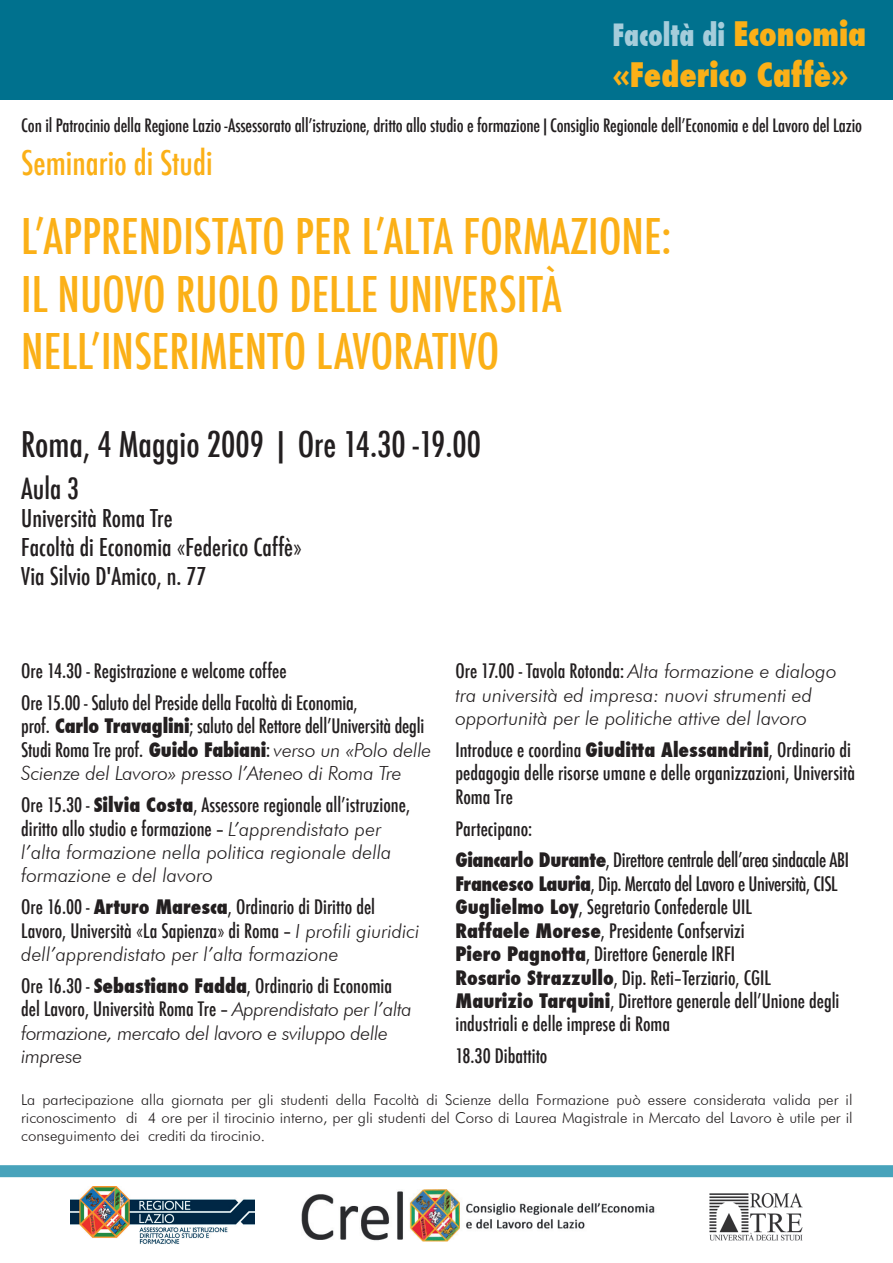
<style>
.page{position:relative;width:893px;height:1263px;background:#fff}
.page>*{position:absolute;margin:0;border:0;box-sizing:border-box;transform-origin:0 0}
.t1{font:500 condensed 48px/57.6px "Futura";color:#fbb017}
.t2{font:500 condensed 34.5px "Futura";color:#231f20}
.t3{font:500 condensed 33px "Futura";color:#fbb017}
.t4{font:800 condensed 33px "Futura";color:#fbb017}
.t5{font:800 condensed 30px "Futura";color:#a5cddb;scale:.89 1}
.t6{font:500 condensed 28.5px "Futura";color:#231f20}
.t7{font:500 condensed 24px/28.8px "Futura";color:#231f20}
.t8{font:500 condensed 19.5px/23.4px "Futura";color:#231f20}
.t9{font:italic 300 19.5px/23.4px "Futura BT";color:#231f20}
.t10{font:500 condensed 19.5px/32px "Futura";letter-spacing:-.02em;color:#231f20}
.t11{font:italic 300 19.5px/23.4px "Futura BT";letter-spacing:-.02em;color:#231f20}
.t12{font:500 condensed 18px "Futura";letter-spacing:-.01em;color:#231f20}
.t13{font:300 15px/18px "Futura BT";color:#231f20;text-align:justify}
.s1{font-size:33px;color:#fbb017}
.s2{font-weight:800}
.s3{font-family:"Futura BT";font-weight:300;font-style:italic;font-stretch:normal}
</style>
<div class="page">
<div style="left:0;top:1165px;width:893px;height:12px;background:#48a3bb"></div>
<div style="left:0;top:0;width:893px;height:99px;background:#00718e"></div>
<img style="left:710px;top:1192px;width:92px;height:49px">
<img style="left:70px;top:1186px;width:185px;height:58px">
<img style="left:301px;top:1189px;width:354px;height:52px">
<h3 class="t5" style="left:612px;top:14px;width:287px">Facoltà di <span class="s1">Economia</span></h3>
<h3 class="t4" style="left:612px;top:52px;width:238px">«Federico Caffè»</h3>
<p class="t12" style="left:21px;top:114px;width:842px">Con il Patrocinio della Regione Lazio -Assessorato all’istruzione, dritto allo studio e formazione|Consiglio Regionale dell’Economia e del Lavoro del Lazio</p>
<h3 class="t3" style="left:21px;top:141px;width:193px">Seminario di Studi</h3>
<h1 class="t1" style="left:21px;top:208px;width:652px">L’apprendistato per l’alta formazione: il nuovo ruolo delle Università nell’inserimento lavorativo</h1>
<h2 class="t2" style="left:21px;top:422px;width:461px">Roma, 4 Maggio 2009 | Ore 14.30 -19.00</h2>
<h3 class="t6" style="left:21px;top:470px;width:59px">Aula 3</h3>
<p class="t7" style="left:21px;top:504px;width:282px">Università Roma Tre<br>Facoltà di Economia «Federico Caffè»<br>Via Silvio D'Amico, n. 77</p>
<p class="t8" style="left:21px;top:655px;width:338px;line-height:32px">Ore 14.30 - Registrazione e welcome coffee<br>Ore 15.00 - Saluto del Preside della Facoltà di Economia,</p>
<p class="t8" style="left:21px;top:715px;width:412px">prof. <span class="s2">Carlo Travaglini</span>; saluto del Rettore dell’Università degli<br>Studi Roma Tre prof. <span class="s2">Guido Fabiani</span>: <span class="s3">verso un «Polo delle</span></p>
<p class="t9" style="left:21px;top:761px;width:382px">Scienze del Lavoro» presso l’Ateneo di Roma Tre</p>
<p class="t8" style="left:21px;top:793px;width:390px">Ore 15.30 - <span class="s2">Silvia Costa</span>, Assessore regionale all’istruzione, diritto allo studio e formazione – <span class="s3">L’apprendistato per</span></p>
<p class="t9" style="left:21px;top:840px;width:372px">l’alta formazione nella politica regionale della formazione e del lavoro</p>
<p class="t8" style="left:21px;top:895px;width:400px">Ore 16.00 - <span class="s2">Arturo Maresca</span>, Ordinario di Diritto del<br>Lavoro, Università «La Sapienza» di Roma – <span class="s3">I profili giuridici</span></p>
<p class="t9" style="left:21px;top:942px;width:319px">dell’apprendistato per l’alta formazione</p>
<p class="t8" style="left:21px;top:974px;width:392px">Ore 16.30 - <span class="s2">Sebastiano Fadda</span>, Ordinario di Economia del Lavoro, Università Roma Tre – <span class="s3">Apprendistato per l’alta</span></p>
<p class="t11" style="left:21px;top:1021px;width:368px">formazione, mercato del lavoro e sviluppo delle imprese</p>
<p class="t8" style="left:455px;top:659px;width:383px">Ore 17.00 - Tavola Rotonda: <span class="s3">Alta formazione e dialogo</span></p>
<p class="t9" style="left:455px;top:683px;width:358px">tra università ed impresa: nuovi strumenti ed opportunità per le politiche attive del lavoro</p>
<p class="t8" style="left:455px;top:738px;width:401px">Introduce e coordina <span class="s2">Giuditta Alessandrini</span>, Ordinario di pedagogia delle risorse umane e delle organizzazioni, Università<br>Roma Tre</p>
<p class="t10" style="left:455px;top:812px;width:393px">Partecipano:<br><span class="s2">Giancarlo Durante</span>, Direttore centrale dell’area sindacale ABI</p>
<p class="t8" style="left:455px;top:872px;width:385px"><span class="s2">Francesco Lauria</span>, Dip. Mercato del Lavoro e Università, CISL <span class="s2">Guglielmo Loy</span>, Segretario Confederale UI L<br><span class="s2">Raffaele Morese</span>, Presidente Confservizi<br><span class="s2">Piero Pagnotta</span>, Direttore Generale IRFI<br><span class="s2">Rosario Strazzullo</span>, Dip. Reti–Terziario, CGIL <span class="s2">Maurizio Tarquini</span>, Direttore generale dell’Unione degli industriali e delle imprese di Roma</p>
<p class="t8" style="left:455px;top:1044px;width:93px">18.30 Dibattito</p>
<p class="t13" style="left:21px;top:1091px;width:833px">La partecipazione alla giornata per gli studenti della Facoltà di Scienze della Formazione può essere considerata valida per il riconoscimento di 4 ore per il tirocinio interno, per gli studenti del Corso di Laurea Magistrale in Mercato del Lavoro è utile per il conseguimento dei crediti da tirocinio.</p>
</div>
